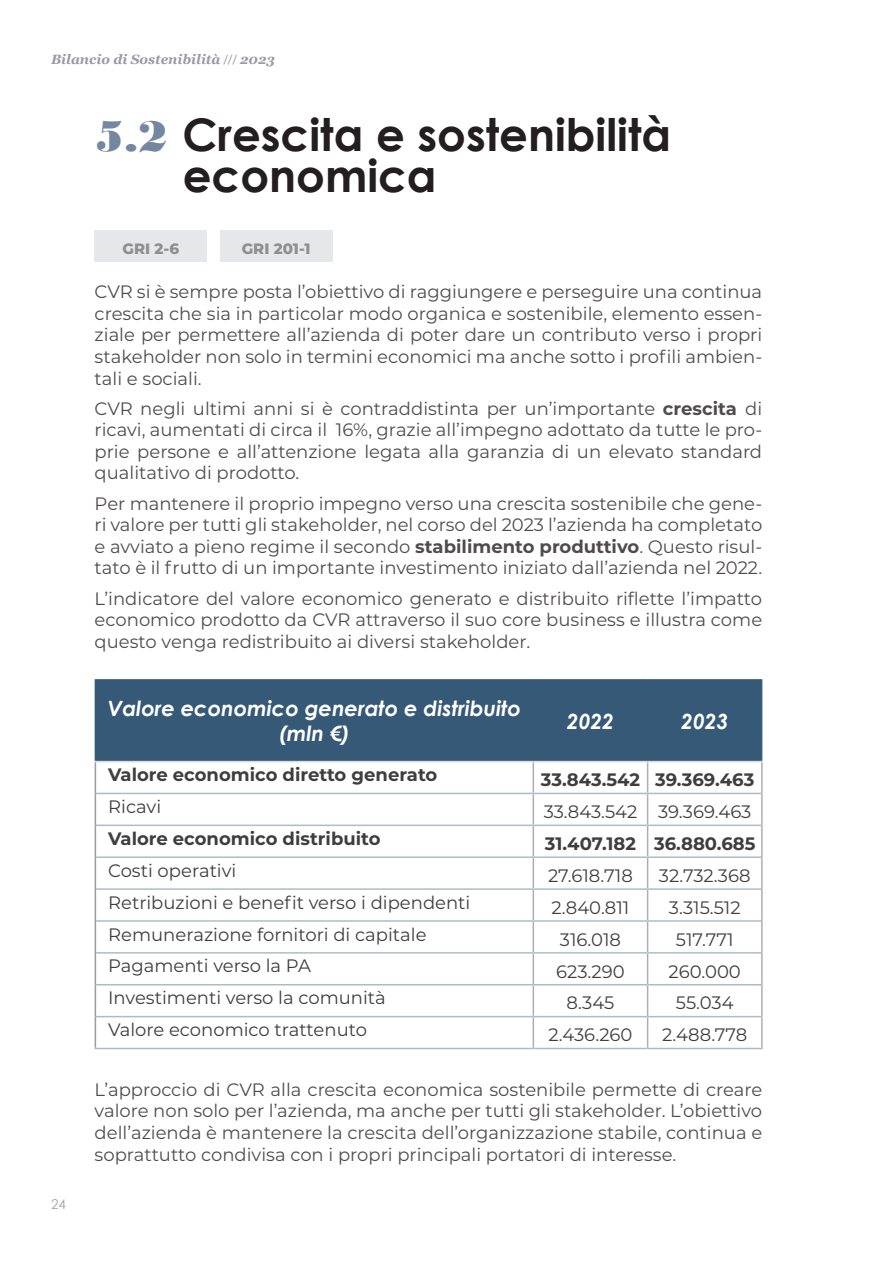
<style>
.page{position:relative;width:893px;height:1263px;background:#fff}
.page>*{position:absolute;margin:0;border:0;box-sizing:border-box;transform-origin:0 0}
.Text_-_bodoni{font:700 45px/40.5px "Century Gothic";color:#231f20}
.Text_SX{font:italic 700 21px/25.2px "Century Gothic";color:#fff;text-align:center}
.t1{font:18px/21.6px "Montserrat";color:#231f20;text-align:justify}
.Text_SX-2{font:18px "Montserrat";color:#3e3e3f}
.Text_DX{font:18px "Montserrat";color:#3e3e3f}
.Text_SX-3{font:700 18px "Montserrat";color:#3e3e3f}
.Text_DX-2{font:700 18px "Montserrat";color:#3e3e3f}
.Text_-_Montserrat{font:800 15px "Montserrat";color:#8e8f92}
.t2{font:italic 700 13.5px "Georgia";color:#9c99a4}
.t3{font:13.5px "Century Gothic";color:#a6a3ad}
.s1{font-family:"Myriad Pro";font-weight:400;font-style:normal}
.s2{font-family:"Bodoni MT Black";font-weight:400;color:#7487a0}
.s3{font-weight:700}
</style>
<div class="page">
<div style="left:95px;top:231px;width:112px;height:31px;background:#e6e7e9"></div>
<div style="left:220px;top:231px;width:112px;height:31px;background:#e6e7e9"></div>
<div style="left:96px;top:680px;width:666px;height:81px;background:#365977"></div>
<hr style="left:533px;top:762px;width:1px;height:31px;background:#b0adb6">
<hr style="left:647px;top:762px;width:1px;height:31px;background:#b0adb6">
<hr style="left:533px;top:794px;width:1px;height:31px;background:#b0adb6">
<hr style="left:647px;top:794px;width:1px;height:31px;background:#b0adb6">
<hr style="left:533px;top:826px;width:1px;height:30px;background:#b0adb6">
<hr style="left:647px;top:826px;width:1px;height:30px;background:#b0adb6">
<hr style="left:533px;top:858px;width:1px;height:30px;background:#b0adb6">
<hr style="left:647px;top:858px;width:1px;height:30px;background:#b0adb6">
<hr style="left:533px;top:890px;width:1px;height:30px;background:#b0adb6">
<hr style="left:647px;top:890px;width:1px;height:30px;background:#b0adb6">
<hr style="left:533px;top:922px;width:1px;height:30px;background:#b0adb6">
<hr style="left:647px;top:922px;width:1px;height:30px;background:#b0adb6">
<hr style="left:533px;top:954px;width:1px;height:30px;background:#b0adb6">
<hr style="left:647px;top:954px;width:1px;height:30px;background:#b0adb6">
<hr style="left:533px;top:985px;width:1px;height:31px;background:#b0adb6">
<hr style="left:647px;top:985px;width:1px;height:31px;background:#b0adb6">
<hr style="left:533px;top:1017px;width:1px;height:31px;background:#b0adb6">
<hr style="left:647px;top:1017px;width:1px;height:31px;background:#b0adb6">
<hr style="left:96px;top:793px;width:437px;height:1px;background:#b1b9c9">
<hr style="left:533px;top:793px;width:115px;height:1px;background:#b1b9c9">
<hr style="left:648px;top:793px;width:113px;height:1px;background:#b1b9c9">
<hr style="left:96px;top:825px;width:437px;height:1px;background:#b1b9c9">
<hr style="left:533px;top:825px;width:115px;height:1px;background:#b1b9c9">
<hr style="left:648px;top:825px;width:113px;height:1px;background:#b1b9c9">
<hr style="left:96px;top:856px;width:437px;height:2px;background:#b1b9c9">
<hr style="left:533px;top:856px;width:115px;height:2px;background:#b1b9c9">
<hr style="left:648px;top:856px;width:113px;height:2px;background:#b1b9c9">
<hr style="left:96px;top:888px;width:437px;height:2px;background:#b1b9c9">
<hr style="left:533px;top:888px;width:115px;height:2px;background:#b1b9c9">
<hr style="left:648px;top:888px;width:113px;height:2px;background:#b1b9c9">
<hr style="left:96px;top:920px;width:437px;height:2px;background:#b1b9c9">
<hr style="left:533px;top:920px;width:115px;height:2px;background:#b1b9c9">
<hr style="left:648px;top:920px;width:113px;height:2px;background:#b1b9c9">
<hr style="left:96px;top:952px;width:437px;height:2px;background:#b1b9c9">
<hr style="left:533px;top:952px;width:115px;height:2px;background:#b1b9c9">
<hr style="left:648px;top:952px;width:113px;height:2px;background:#b1b9c9">
<hr style="left:96px;top:984px;width:437px;height:1px;background:#b1b9c9">
<hr style="left:533px;top:984px;width:115px;height:1px;background:#b1b9c9">
<hr style="left:648px;top:984px;width:113px;height:1px;background:#b1b9c9">
<hr style="left:96px;top:1016px;width:437px;height:1px;background:#b1b9c9">
<hr style="left:533px;top:1016px;width:115px;height:1px;background:#b1b9c9">
<hr style="left:648px;top:1016px;width:113px;height:1px;background:#b1b9c9">
<hr style="left:533px;top:680px;width:1px;height:81px;background:#365977">
<hr style="left:647px;top:680px;width:1px;height:81px;background:#365977">
<hr style="left:95px;top:679px;width:438px;height:1px;background:#365977">
<hr style="left:533px;top:679px;width:115px;height:1px;background:#365977">
<hr style="left:648px;top:679px;width:114px;height:1px;background:#365977">
<hr style="left:762px;top:680px;width:1px;height:81px;background:#365977">
<hr style="left:95px;top:680px;width:1px;height:81px;background:#365977">
<hr style="left:95px;top:761px;width:438px;height:1px;background:#d9dadb">
<hr style="left:533px;top:761px;width:115px;height:1px;background:#d9dadb">
<hr style="left:648px;top:761px;width:115px;height:1px;background:#d9dadb">
<hr style="left:95px;top:762px;width:1px;height:31px;background:#9a9b9e">
<hr style="left:95px;top:793px;width:1px;height:32px;background:#9a9b9e">
<hr style="left:95px;top:825px;width:1px;height:32px;background:#9a9b9e">
<hr style="left:95px;top:857px;width:1px;height:32px;background:#9a9b9e">
<hr style="left:95px;top:889px;width:1px;height:32px;background:#9a9b9e">
<hr style="left:95px;top:921px;width:1px;height:32px;background:#9a9b9e">
<hr style="left:95px;top:953px;width:1px;height:32px;background:#9a9b9e">
<hr style="left:95px;top:985px;width:1px;height:32px;background:#9a9b9e">
<hr style="left:95px;top:1017px;width:1px;height:31px;background:#9a9b9e">
<hr style="left:761px;top:762px;width:2px;height:31px;background:#b0adb6">
<hr style="left:761px;top:793px;width:2px;height:32px;background:#b0adb6">
<hr style="left:761px;top:825px;width:2px;height:32px;background:#b0adb6">
<hr style="left:761px;top:857px;width:2px;height:32px;background:#b0adb6">
<hr style="left:761px;top:889px;width:2px;height:32px;background:#b0adb6">
<hr style="left:761px;top:921px;width:2px;height:32px;background:#b0adb6">
<hr style="left:761px;top:953px;width:2px;height:32px;background:#b0adb6">
<hr style="left:761px;top:985px;width:2px;height:32px;background:#b0adb6">
<hr style="left:761px;top:1017px;width:2px;height:31px;background:#b0adb6">
<hr style="left:95px;top:1048px;width:438px;height:1px;background:#b1b9c9">
<hr style="left:533px;top:1048px;width:115px;height:1px;background:#b1b9c9">
<hr style="left:648px;top:1048px;width:115px;height:1px;background:#b1b9c9">
<p class="t2" style="left:51px;top:51px;width:225px">Bilancio di Sostenibilità <span class="s1">///</span> 2023</p>
<p class="Text_-_bodoni" style="left:183px;top:113px;width:490px;text-indent:-88px"><span class="s2">5.2</span> Crescita e sostenibilità economica</p>
<p class="Text_-_Montserrat" style="left:123px;top:237px;width:58px">GRI 2-6</p>
<p class="Text_-_Montserrat" style="left:242px;top:237px;width:70px">GRI 201-1</p>
<p class="t1" style="left:95px;top:280px;width:669px">CVR si è sempre posta l’obiettivo di raggiungere e perseguire una continua crescita che sia in particolar modo organica e sostenibile, elemento essen&shy;ziale per permettere all’azienda di poter dare un contributo verso i propri stakeholder non solo in termini economici ma anche sotto i profili ambien&shy;tali e sociali.</p>
<p class="t1" style="left:95px;top:397px;width:669px">CVR negli ultimi anni si è contraddistinta per un’importante <span class="s3">crescita</span> di ricavi, aumentati di circa il 16%, grazie all’impegno adottato da tutte le pro&shy;prie persone e all’attenzione legata alla garanzia di un elevato standard qualitativo di prodotto.</p>
<p class="t1" style="left:95px;top:492px;width:669px">Per mantenere il proprio impegno verso una crescita sostenibile che gene&shy;ri valore per tutti gli stakeholder, nel corso del 2023 l’azienda ha completato e avviato a pieno regime il secondo <span class="s3">stabilimento produttivo</span>. Questo risul&shy;tato è il frutto di un importante investimento iniziato dall’azienda nel 2022.</p>
<p class="t1" style="left:95px;top:587px;width:669px">L’indicatore del valore economico generato e distribuito riflette l’impatto economico prodotto da CVR attraverso il suo core business e illustra come questo venga redistribuito ai diversi stakeholder.</p>
<p class="Text_SX" style="left:108px;top:695px;width:415px">Valore economico generato e distribuito (mln €)</p>
<p class="Text_SX" style="left:567px;top:707px;width:49px">2022</p>
<p class="Text_SX" style="left:681px;top:707px;width:49px">2023</p>
<p class="Text_SX-3" style="left:108px;top:762px;width:331px">Valore economico diretto generato</p>
<p class="Text_DX-2" style="left:541px;top:767px;width:101px">33.843.542</p>
<p class="Text_DX-2" style="left:655px;top:767px;width:101px">39.369.463</p>
<p class="Text_SX-2" style="left:108px;top:794px;width:55px">Ricavi</p>
<p class="Text_DX" style="left:544px;top:799px;width:95px">33.843.542</p>
<p class="Text_DX" style="left:658px;top:799px;width:95px">39.369.463</p>
<p class="Text_SX-3" style="left:108px;top:825px;width:274px">Valore economico distribuito</p>
<p class="Text_DX-2" style="left:545px;top:831px;width:93px">31.407.182</p>
<p class="Text_DX-2" style="left:654px;top:831px;width:103px">36.880.685</p>
<p class="Text_SX-2" style="left:108px;top:858px;width:130px">Costi operativi</p>
<p class="Text_DX" style="left:548px;top:863px;width:86px">27.618.718</p>
<p class="Text_DX" style="left:659px;top:863px;width:93px">32.732.368</p>
<p class="Text_SX-2" style="left:108px;top:890px;width:364px">Retribuzioni e benefit verso i dipendenti</p>
<p class="Text_DX" style="left:551px;top:895px;width:79px">2.840.811</p>
<p class="Text_DX" style="left:669px;top:895px;width:73px">3.315.512</p>
<p class="Text_SX-2" style="left:108px;top:922px;width:320px">Remunerazione fornitori di capitale</p>
<p class="Text_DX" style="left:560px;top:927px;width:63px">316.018</p>
<p class="Text_DX" style="left:676px;top:927px;width:59px">517.771</p>
<p class="Text_SX-2" style="left:108px;top:954px;width:204px">Pagamenti verso la PA</p>
<p class="Text_DX" style="left:556px;top:959px;width:70px">623.290</p>
<p class="Text_DX" style="left:669px;top:959px;width:74px">260.000</p>
<p class="Text_SX-2" style="left:108px;top:985px;width:279px">Investimenti verso la comunità</p>
<p class="Text_DX" style="left:567px;top:991px;width:49px">8.345</p>
<p class="Text_DX" style="left:676px;top:991px;width:59px">55.034</p>
<p class="Text_SX-2" style="left:108px;top:1017px;width:260px">Valore economico trattenuto</p>
<p class="Text_DX" style="left:549px;top:1022px;width:85px">2.436.260</p>
<p class="Text_DX" style="left:662px;top:1022px;width:87px">2.488.778</p>
<p class="t3" style="left:51px;top:1195px;width:16px">24</p>
<p class="t1" style="left:95px;top:1078px;width:669px">L’approccio di CVR alla crescita economica sostenibile permette di creare valore non solo per l’azienda, ma anche per tutti gli stakeholder. L’obiettivo dell’azienda è mantenere la crescita dell’organizzazione stabile, continua e soprattutto condivisa con i propri principali portatori di interesse.</p>
</div>
